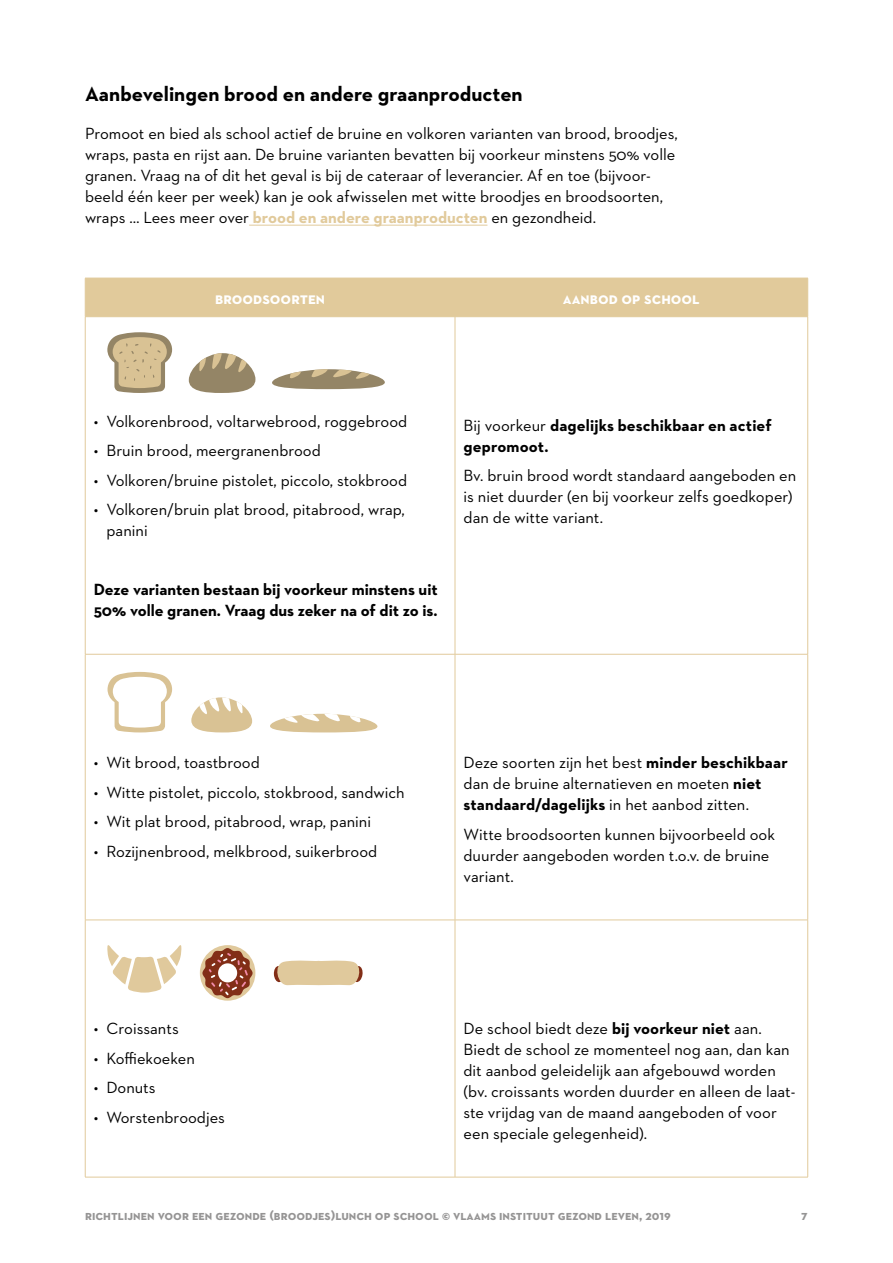
<style>
.page{position:relative;width:893px;height:1263px;background:#fff}
.page>*{position:absolute;margin:0;border:0;box-sizing:border-box;transform-origin:0 0}
.t1{font:700 21px "Neutraface 2 Text";color:#000}
.t2{font:16.5px/21px "Neutraface 2 Text";color:#000}
.t3{font:700 16.5px/21px "Neutraface 2 Text";color:#000}
.t4{font:700 16.5px "Neutraface 2 Text";color:#fff}
.t5{font:700 13.5px "Neutraface 2 Text";color:#959494}
.s1{font-weight:700;color:#e1ca9b}
.s2{font-weight:400}
.s3{font-weight:700}
</style>
<div class="page">
<div style="left:86px;top:279px;width:721px;height:37px;background:#e1ca9b"></div>
<hr style="left:455px;top:278px;width:353px;height:1px;background:#e1ca9b">
<hr style="left:807px;top:278px;width:1px;height:38px;background:#e1ca9b">
<hr style="left:85px;top:278px;width:370px;height:1px;background:#e1ca9b">
<hr style="left:85px;top:278px;width:1px;height:38px;background:#e1ca9b">
<hr style="left:455px;top:278px;width:1px;height:38px;background:#e1ca9b">
<hr style="left:455px;top:317px;width:1px;height:337px;background:#e1ca9b">
<hr style="left:455px;top:654px;width:1px;height:266px;background:#e1ca9b">
<hr style="left:455px;top:920px;width:1px;height:257px;background:#e1ca9b">
<hr style="left:85px;top:316px;width:370px;height:1px;background:#e1ca9b">
<hr style="left:85px;top:317px;width:1px;height:337px;background:#e1ca9b">
<hr style="left:455px;top:316px;width:353px;height:1px;background:#e1ca9b">
<hr style="left:807px;top:317px;width:1px;height:337px;background:#e1ca9b">
<hr style="left:85px;top:654px;width:370px;height:1px;background:#e1ca9b">
<hr style="left:85px;top:654px;width:1px;height:266px;background:#e1ca9b">
<hr style="left:455px;top:654px;width:353px;height:1px;background:#e1ca9b">
<hr style="left:807px;top:654px;width:1px;height:266px;background:#e1ca9b">
<hr style="left:85px;top:920px;width:370px;height:1px;background:#e1ca9b">
<hr style="left:85px;top:920px;width:1px;height:257px;background:#e1ca9b">
<hr style="left:455px;top:920px;width:353px;height:1px;background:#e1ca9b">
<hr style="left:807px;top:920px;width:1px;height:257px;background:#e1ca9b">
<hr style="left:85px;top:1177px;width:370px;height:1px;background:#e1ca9b">
<hr style="left:455px;top:1177px;width:353px;height:1px;background:#e1ca9b">
<svg style="left:107px;top:945px;width:75px;height:48px"></svg>
<div style="left:200px;top:945px;width:55px;height:56px;background:#e0c99c;border-radius:50%"></div>
<svg style="left:202px;top:948px;width:51px;height:50px"></svg>
<svg style="left:273px;top:960px;width:90px;height:26px;background:#e0caa5"></svg>
<svg style="left:108px;top:672px;width:64px;height:60px"></svg>
<svg style="left:191px;top:697px;width:61px;height:35px"></svg>
<svg style="left:270px;top:714px;width:108px;height:18px"></svg>
<svg style="left:189px;top:353px;width:67px;height:40px"></svg>
<svg style="left:272px;top:369px;width:113px;height:20px"></svg>
<svg style="left:107px;top:332px;width:65px;height:61px"></svg>
<hr style="left:249px;top:225px;width:238px;height:1px;background:#e1ca9b">
<p class="t1" style="left:85px;top:81px;width:439px">Aanbevelingen brood en andere graanproducten</p>
<p class="t2" style="left:85px;top:123px;width:594px">Promoot en bied als school actief de bruine en volkoren varianten van brood, broodjes, wraps, pasta en rijst aan. De bruine varianten bevatten bij voorkeur minstens 50% volle granen. Vraag na of dit het geval is bij de cateraar of leverancier. Af en toe (bijvoor&shy;beeld één keer per week) kan je ook afwisselen met witte broodjes en broodsoorten, wraps … Lees meer over <span class="s1">brood en andere graanproducten</span> en gezondheid.</p>
<p class="t4" style="left:215px;top:287px;width:112px">broodsoorten</p>
<p class="t4" style="left:563px;top:287px;width:139px">aanbod op school</p>
<p class="t2" style="left:94px;top:410px;width:315px">• Volkorenbrood, voltarwebrood, roggebrood</p>
<p class="t2" style="left:94px;top:440px;width:229px">• Bruin brood, meergranenbrood</p>
<p class="t2" style="left:94px;top:469px;width:315px">• Volkoren/bruine pistolet, piccolo, stokbrood</p>
<p class="t2" style="left:106px;top:499px;width:300px;text-indent:-13px">• Volkoren/bruin plat brood, pitabrood, wrap, panini</p>
<p class="t3" style="left:94px;top:579px;width:346px">Deze varianten bestaan bij voorkeur minstens uit<br>50% volle granen. Vraag dus zeker na of dit zo is.</p>
<p class="t3" style="left:463px;top:415px;width:310px"><span class="s2">Bij voorkeur</span> dagelijks beschikbaar en actief gepromoot.</p>
<p class="t2" style="left:463px;top:465px;width:334px">Bv. bruin brood wordt standaard aangeboden en is niet duurder (en bij voorkeur zelfs goedkoper) dan de witte variant.</p>
<p class="t2" style="left:94px;top:752px;width:168px">• Wit brood, toastbrood</p>
<p class="t2" style="left:94px;top:782px;width:312px">• Witte pistolet, piccolo, stokbrood, sandwich</p>
<p class="t2" style="left:94px;top:811px;width:279px">• Wit plat brood, pitabrood, wrap, panini</p>
<p class="t2" style="left:94px;top:841px;width:285px">• Rozijnenbrood, melkbrood, suikerbrood</p>
<p class="t2" style="left:463px;top:752px;width:326px">Deze soorten zijn het best <span class="s3">minder beschikbaar </span>dan de bruine alternatieven en moeten <span class="s3">niet standaard/dagelijks</span> in het aanbod zitten.</p>
<p class="t2" style="left:463px;top:824px;width:313px">Witte broodsoorten kunnen bijvoorbeeld ook duurder aangeboden worden t.o.v. de bruine variant.</p>
<p class="t2" style="left:94px;top:1018px;width:87px">• Croissants</p>
<p class="t2" style="left:94px;top:1047px;width:103px">• Koffiekoeken</p>
<p class="t2" style="left:94px;top:1077px;width:63px">• Donuts</p>
<p class="t2" style="left:94px;top:1106px;width:133px">• Worstenbroodjes</p>
<p class="t2" style="left:463px;top:1018px;width:333px">De school biedt deze <span class="s3">bij voorkeur niet</span> aan.<br>Biedt de school ze momenteel nog aan, dan kan dit aanbod geleidelijk aan afgebouwd worden (bv. croissants worden duurder en alleen de laat&shy;ste vrijdag van de maand aangeboden of voor een speciale gelegenheid).</p>
<p class="t5" style="left:85px;top:1207px;width:587px">richtlijnen voor een gezonde (broodjes)lunch op school © vlaams instituut gezond leven, 2019</p>
<p class="t5" style="left:801px;top:1207px;width:8px">7</p>
</div>
